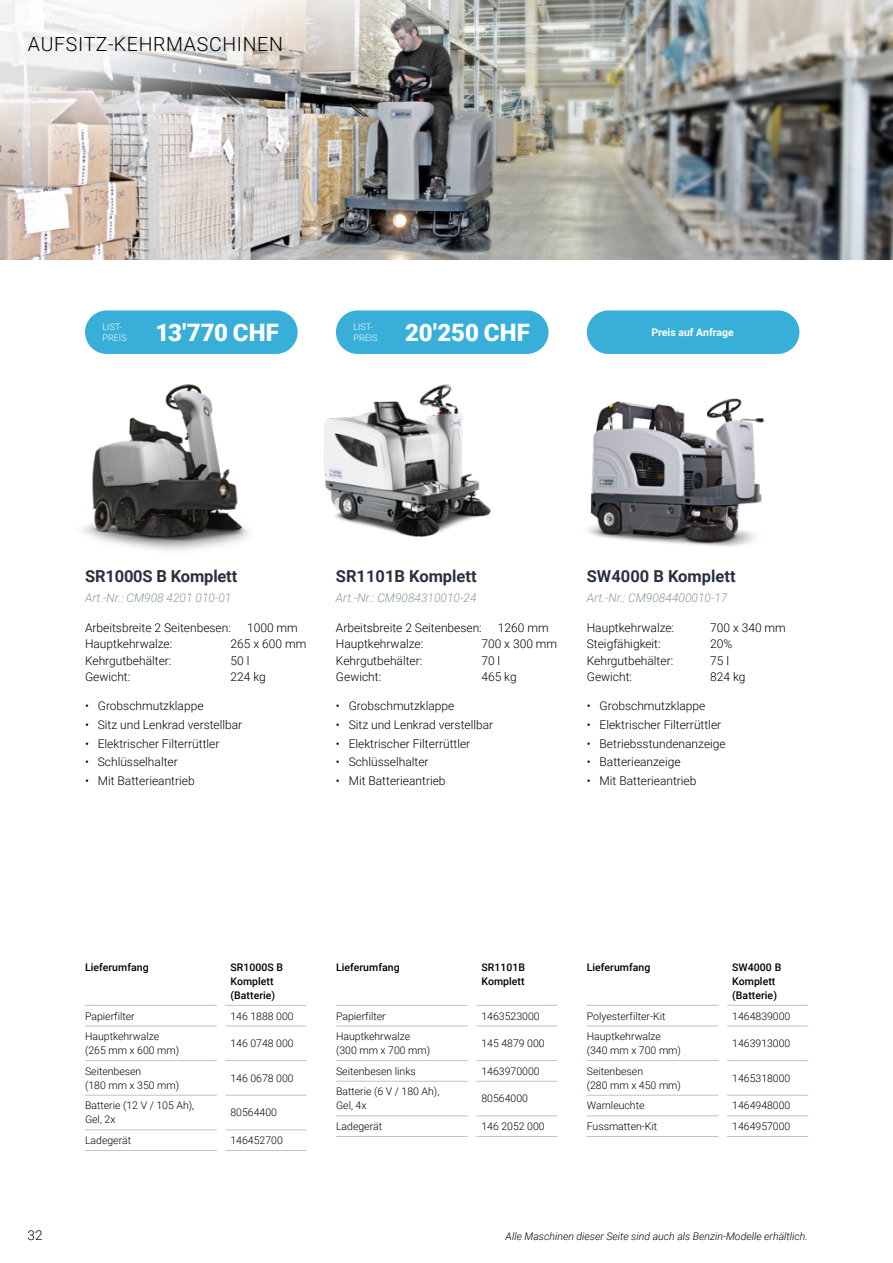
<style>
.page{position:relative;width:893px;height:1263px;background:#fff}
.page>*{position:absolute;margin:0;border:0;box-sizing:border-box;transform-origin:0 0}
.t1{font:900 24px "Roboto";color:#fff}
.t2{font:300 19.5px "Roboto";letter-spacing:.035em;color:#000}
.t3{font:700 16.5px "Roboto";color:#29313f}
.t4{font:300 13.5px "Roboto";color:#000}
.t5{font:300 12px "Roboto";color:#000}
.t6{font:italic 300 12px "Roboto";color:#8796a3}
.t7{font:300 10.5px/14px "Roboto";color:#000}
.t8{font:500 10.5px/14px "Roboto";letter-spacing:.005em;color:#000}
.t9{font:italic 300 10.5px "Roboto";color:#000}
.t10{font:700 10.5px "Roboto";color:#fff}
.t11{font:300 9px/10.9px "Roboto";color:#fff}
</style>
<div class="page">
<img style="left:0;top:0;width:892px;height:259px">
<hr style="left:892px;top:0;width:1px;height:259px;background:#29313f">
<hr style="left:85px;top:1005px;width:132px;height:1px;background:#bac6c7">
<hr style="left:225px;top:1005px;width:81px;height:1px;background:#bac6c7">
<hr style="left:85px;top:1026px;width:132px;height:1px;background:#bac6c7">
<hr style="left:225px;top:1026px;width:81px;height:1px;background:#bac6c7">
<hr style="left:85px;top:1060px;width:132px;height:1px;background:#bac6c7">
<hr style="left:225px;top:1060px;width:81px;height:1px;background:#bac6c7">
<hr style="left:85px;top:1095px;width:132px;height:1px;background:#bac6c7">
<hr style="left:85px;top:1129px;width:132px;height:1px;background:#bac6c7">
<hr style="left:85px;top:1150px;width:132px;height:1px;background:#bac6c7">
<hr style="left:225px;top:1095px;width:81px;height:1px;background:#bac6c7">
<hr style="left:225px;top:1129px;width:81px;height:1px;background:#bac6c7">
<hr style="left:225px;top:1150px;width:81px;height:1px;background:#bac6c7">
<hr style="left:336px;top:1005px;width:132px;height:1px;background:#bac6c7">
<hr style="left:476px;top:1005px;width:81px;height:1px;background:#bac6c7">
<hr style="left:336px;top:1026px;width:132px;height:1px;background:#bac6c7">
<hr style="left:476px;top:1026px;width:81px;height:1px;background:#bac6c7">
<hr style="left:336px;top:1060px;width:132px;height:1px;background:#bac6c7">
<hr style="left:476px;top:1060px;width:81px;height:1px;background:#bac6c7">
<hr style="left:336px;top:1081px;width:132px;height:1px;background:#bac6c7">
<hr style="left:336px;top:1115px;width:132px;height:1px;background:#bac6c7">
<hr style="left:336px;top:1136px;width:132px;height:1px;background:#bac6c7">
<hr style="left:476px;top:1081px;width:81px;height:1px;background:#bac6c7">
<hr style="left:476px;top:1115px;width:81px;height:1px;background:#bac6c7">
<hr style="left:476px;top:1136px;width:81px;height:1px;background:#bac6c7">
<hr style="left:587px;top:1005px;width:132px;height:1px;background:#bac6c7">
<hr style="left:727px;top:1005px;width:81px;height:1px;background:#bac6c7">
<hr style="left:587px;top:1026px;width:132px;height:1px;background:#bac6c7">
<hr style="left:727px;top:1026px;width:81px;height:1px;background:#bac6c7">
<hr style="left:587px;top:1060px;width:132px;height:1px;background:#bac6c7">
<hr style="left:727px;top:1060px;width:81px;height:1px;background:#bac6c7">
<hr style="left:587px;top:1095px;width:132px;height:1px;background:#bac6c7">
<hr style="left:587px;top:1115px;width:132px;height:1px;background:#bac6c7">
<hr style="left:587px;top:1136px;width:132px;height:1px;background:#bac6c7">
<hr style="left:727px;top:1095px;width:81px;height:1px;background:#bac6c7">
<hr style="left:727px;top:1115px;width:81px;height:1px;background:#bac6c7">
<hr style="left:727px;top:1136px;width:81px;height:1px;background:#bac6c7">
<img style="left:82px;top:384px;width:167px;height:167px">
<img style="left:324px;top:384px;width:167px;height:153px">
<img style="left:588px;top:398px;width:177px;height:149px">
<div style="left:85px;top:310px;width:213px;height:44px;background:#37afd9;border-radius:22px"></div>
<div style="left:336px;top:310px;width:213px;height:44px;background:#37afd9;border-radius:22px"></div>
<div style="left:587px;top:310px;width:212px;height:44px;background:#37afd9;border-radius:22px"></div>
<h2 class="t2" style="left:28px;top:30px;width:256px">AUFSITZ-KEHRMASCHINEN</h2>
<p class="t11" style="left:103px;top:321px;width:26px">LIST-<br>PREIS</p>
<h1 class="t1" style="left:156px;top:316px;width:125px">13'770 CHF</h1>
<p class="t11" style="left:353px;top:321px;width:26px">LIST-<br>PREIS</p>
<h1 class="t1" style="left:405px;top:316px;width:126px">20'250 CHF</h1>
<p class="t10" style="left:651px;top:325px;width:84px">Preis auf Anfrage</p>
<h3 class="t3" style="left:85px;top:564px;width:154px">SR1000S B Komplett</h3>
<p class="t6" style="left:85px;top:590px;width:148px">Art.-Nr.: CM908 4201 010-01</p>
<p class="t5" style="left:85px;top:619px;width:147px">Arbeitsbreite 2 Seitenbesen:</p>
<p class="t5" style="left:247px;top:619px;width:52px">1000 mm</p>
<p class="t5" style="left:85px;top:635px;width:89px">Hauptkehrwalze:</p>
<p class="t5" style="left:231px;top:635px;width:77px">265 x 600 mm</p>
<p class="t5" style="left:85px;top:652px;width:88px">Kehrgutbehälter:</p>
<p class="t5" style="left:231px;top:652px;width:20px">50 l</p>
<p class="t5" style="left:85px;top:668px;width:47px">Gewicht:</p>
<p class="t5" style="left:231px;top:668px;width:37px">224 kg</p>
<p class="t5" style="left:85px;top:698px;width:120px">• Grobschmutzklappe</p>
<p class="t5" style="left:85px;top:716px;width:159px">• Sitz und Lenkrad verstellbar</p>
<p class="t5" style="left:85px;top:735px;width:136px">• Elektrischer Filterrüttler</p>
<p class="t5" style="left:85px;top:754px;width:94px">• Schlüsselhalter</p>
<p class="t5" style="left:85px;top:772px;width:111px">• Mit Batterieantrieb</p>
<h3 class="t3" style="left:336px;top:564px;width:142px">SR1101B Komplett</h3>
<p class="t6" style="left:336px;top:590px;width:142px">Art.-Nr.: CM9084310010-24</p>
<p class="t5" style="left:336px;top:619px;width:147px">Arbeitsbreite 2 Seitenbesen:</p>
<p class="t5" style="left:498px;top:619px;width:52px">1260 mm</p>
<p class="t5" style="left:336px;top:635px;width:89px">Hauptkehrwalze:</p>
<p class="t5" style="left:481px;top:635px;width:77px">700 x 300 mm</p>
<p class="t5" style="left:336px;top:652px;width:88px">Kehrgutbehälter:</p>
<p class="t5" style="left:481px;top:652px;width:20px">70 l</p>
<p class="t5" style="left:336px;top:668px;width:47px">Gewicht:</p>
<p class="t5" style="left:481px;top:668px;width:37px">465 kg</p>
<p class="t5" style="left:336px;top:698px;width:120px">• Grobschmutzklappe</p>
<p class="t5" style="left:336px;top:716px;width:159px">• Sitz und Lenkrad verstellbar</p>
<p class="t5" style="left:336px;top:735px;width:136px">• Elektrischer Filterrüttler</p>
<p class="t5" style="left:336px;top:754px;width:94px">• Schlüsselhalter</p>
<p class="t5" style="left:336px;top:772px;width:111px">• Mit Batterieantrieb</p>
<h3 class="t3" style="left:587px;top:564px;width:150px">SW4000 B Komplett</h3>
<p class="t6" style="left:587px;top:590px;width:142px">Art.-Nr.: CM9084400010-17</p>
<p class="t5" style="left:587px;top:619px;width:89px">Hauptkehrwalze:</p>
<p class="t5" style="left:710px;top:619px;width:77px">700 x 340 mm</p>
<p class="t5" style="left:587px;top:635px;width:75px">Steigfähigkeit:</p>
<p class="t5" style="left:710px;top:635px;width:24px">20%</p>
<p class="t5" style="left:587px;top:652px;width:88px">Kehrgutbehälter:</p>
<p class="t5" style="left:710px;top:652px;width:20px">75 l</p>
<p class="t5" style="left:587px;top:668px;width:47px">Gewicht:</p>
<p class="t5" style="left:710px;top:668px;width:37px">824 kg</p>
<p class="t5" style="left:587px;top:698px;width:120px">• Grobschmutzklappe</p>
<p class="t5" style="left:587px;top:716px;width:136px">• Elektrischer Filterrüttler</p>
<p class="t5" style="left:587px;top:735px;width:140px">• Betriebsstundenanzeige</p>
<p class="t5" style="left:587px;top:754px;width:95px">• Batterieanzeige</p>
<p class="t5" style="left:587px;top:772px;width:111px">• Mit Batterieantrieb</p>
<p class="t4" style="left:28px;top:1225px;width:16px">32</p>
<p class="t8" style="left:85px;top:960px;width:65px">Lieferumfang</p>
<p class="t8" style="left:230px;top:960px;width:54px">SR1000S B<br>Komplett (Batterie)</p>
<p class="t7" style="left:85px;top:1008px;width:51px">Papierfilter</p>
<p class="t7" style="left:230px;top:1008px;width:65px">146 1888 000</p>
<p class="t7" style="left:85px;top:1029px;width:96px">Hauptkehrwalze (265 mm x 600 mm)</p>
<p class="t7" style="left:230px;top:1036px;width:65px">146 0748 000</p>
<p class="t7" style="left:85px;top:1064px;width:96px">Seitenbesen<br>(180 mm x 350 mm)</p>
<p class="t7" style="left:230px;top:1071px;width:65px">146 0678 000</p>
<p class="t7" style="left:85px;top:1098px;width:111px">Batterie (12 V / 105 Ah),<br>Gel, 2x</p>
<p class="t7" style="left:230px;top:1105px;width:48px">80564400</p>
<p class="t7" style="left:85px;top:1133px;width:47px">Ladegerät</p>
<p class="t7" style="left:230px;top:1133px;width:54px">146452700</p>
<p class="t8" style="left:336px;top:960px;width:65px">Lieferumfang</p>
<p class="t8" style="left:481px;top:960px;width:45px">SR1101B<br>Komplett</p>
<p class="t7" style="left:336px;top:1008px;width:51px">Papierfilter</p>
<p class="t7" style="left:481px;top:1008px;width:60px">1463523000</p>
<p class="t7" style="left:336px;top:1029px;width:96px">Hauptkehrwalze (300 mm x 700 mm)</p>
<p class="t7" style="left:481px;top:1036px;width:65px">145 4879 000</p>
<p class="t7" style="left:336px;top:1064px;width:81px">Seitenbesen links</p>
<p class="t7" style="left:481px;top:1064px;width:60px">1463970000</p>
<p class="t7" style="left:336px;top:1084px;width:105px">Batterie (6 V / 180 Ah),<br>Gel, 4x</p>
<p class="t7" style="left:481px;top:1091px;width:48px">80564000</p>
<p class="t7" style="left:336px;top:1119px;width:47px">Ladegerät</p>
<p class="t7" style="left:481px;top:1119px;width:65px">146 2052 000</p>
<p class="t8" style="left:587px;top:960px;width:65px">Lieferumfang</p>
<p class="t8" style="left:732px;top:960px;width:51px">SW4000 B<br>Komplett (Batterie)</p>
<p class="t7" style="left:587px;top:1008px;width:80px">Polyesterfilter-Kit</p>
<p class="t7" style="left:732px;top:1008px;width:60px">1464839000</p>
<p class="t7" style="left:587px;top:1029px;width:96px">Hauptkehrwalze (340 mm x 700 mm)</p>
<p class="t7" style="left:732px;top:1036px;width:60px">1463913000</p>
<p class="t7" style="left:587px;top:1064px;width:96px">Seitenbesen<br>(280 mm x 450 mm)</p>
<p class="t7" style="left:732px;top:1071px;width:60px">1465318000</p>
<p class="t7" style="left:587px;top:1098px;width:59px">Warnleuchte</p>
<p class="t7" style="left:732px;top:1098px;width:60px">1464948000</p>
<p class="t7" style="left:587px;top:1119px;width:72px">Fussmatten-Kit</p>
<p class="t7" style="left:732px;top:1119px;width:60px">1464957000</p>
<p class="t9" style="left:506px;top:1228px;width:304px">Alle Maschinen dieser Seite sind auch als Benzin-Modelle erhältlich.</p>
</div>
